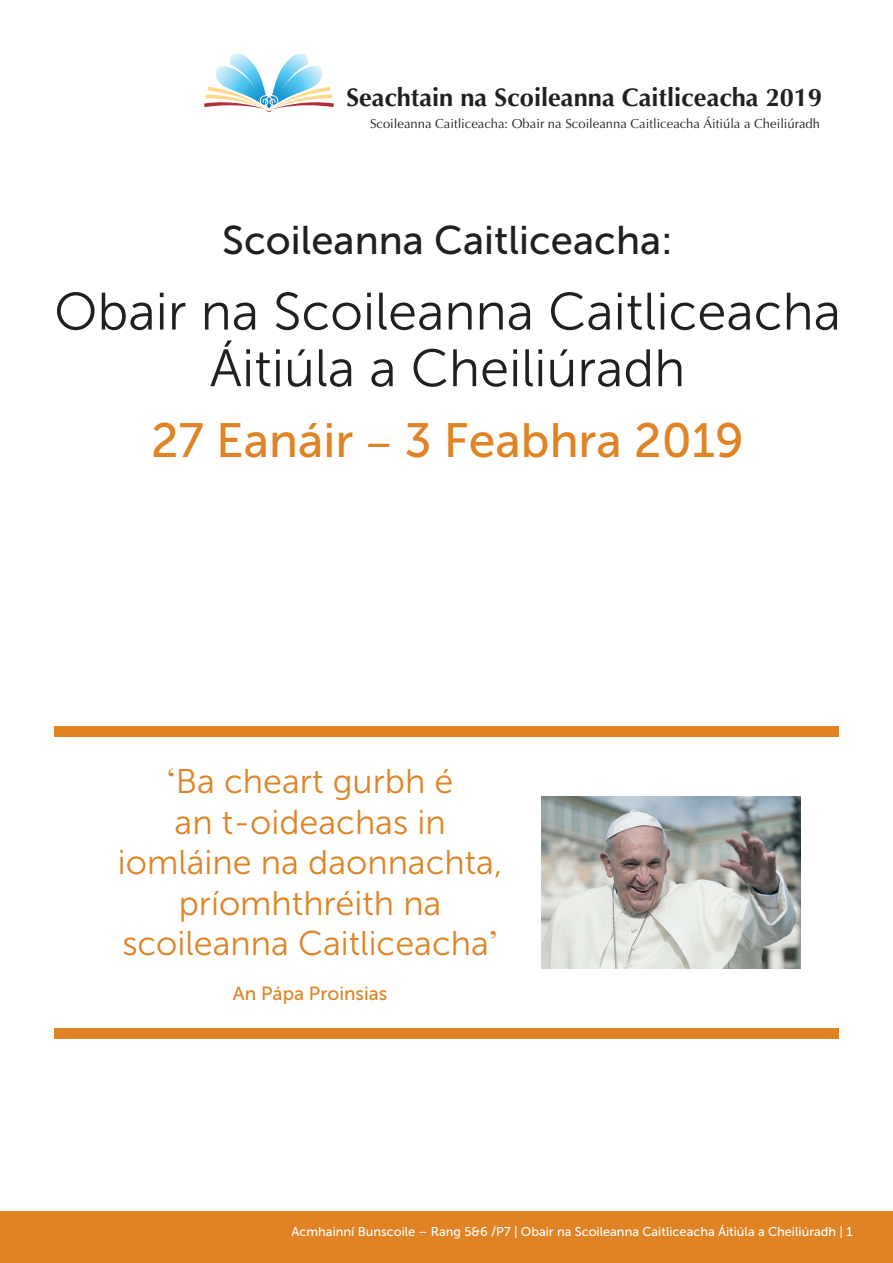
<style>
.page{position:relative;width:893px;height:1263px;background:#fff}
.page>*{position:absolute;margin:0;border:0;box-sizing:border-box;transform-origin:0 0}
.t1{font:52.5px/56.7px "Museo Sans 300";color:#231f20;text-align:center}
.t2{font:48px "Museo Sans 500";color:#df8324}
.t3{font:39.9px "Museo Sans 500";color:#231f20}
.t4{font:34.2px/40.5px "Museo Sans 300";color:#df8324;text-align:center}
.t5{font:700 25.5px "Optima";color:#231f20}
.t6{font:19.05px "Museo Sans 500";color:#df8324}
.t7{font:13.05px "Optima";color:#231f20}
.t8{font:12.75px "Museo Sans 500";color:#fff}
.s1{font-family:"Cronos Pro"}
.s2{font-family:"Bodoni Svty Two ITCTT"}
</style>
<div class="page">
<div style="left:0;top:1212px;width:893px;height:51px;background:#df8324"></div>
<img style="left:542px;top:796px;width:258px;height:173px">
<div style="left:54px;top:1028px;width:785px;height:11px;background:#df8324"></div>
<div style="left:54px;top:726px;width:785px;height:11px;background:#df8324"></div>
<svg style="left:204px;top:54px;width:130px;height:58px"></svg>
<p class="t5" style="left:346px;top:83px;width:477px">Seachtain na Scoileanna Caitliceacha 2019</p>
<p class="t7" style="left:370px;top:116px;width:451px">Scoileanna Caitliceacha: Obair na Scoileanna Caitliceacha Áitiúla a Cheiliúradh</p>
<p class="t3" style="left:222px;top:218px;width:452px">Scoileanna Caitliceacha:</p>
<h1 class="t1" style="left:54px;top:284px;width:788px">Obair na Scoileanna Caitliceacha<br>Áitiúla a Cheiliúradh</h1>
<h2 class="t2" style="left:151px;top:414px;width:594px">27 Eanáir <span class="s1">–</span> 3 Feabhra 2019</h2>
<p class="t4" style="left:118px;top:761px;width:386px"><span class="s2">‘</span>Ba cheart gurbh é<br>an t-oideachas in iomláine na daonnachta, príomhthréith na scoileanna Caitliceacha<span class="s2">’</span></p>
<p class="t6" style="left:233px;top:983px;width:156px">An Pápa Proinsias</p>
<p class="t8" style="left:292px;top:1224px;width:562px">Acmhainní Bunscoile – Rang 5&amp;6 /P7 | Obair na Scoileanna Caitliceacha Áitiúla a Cheiliúradh | 1</p>
</div>
